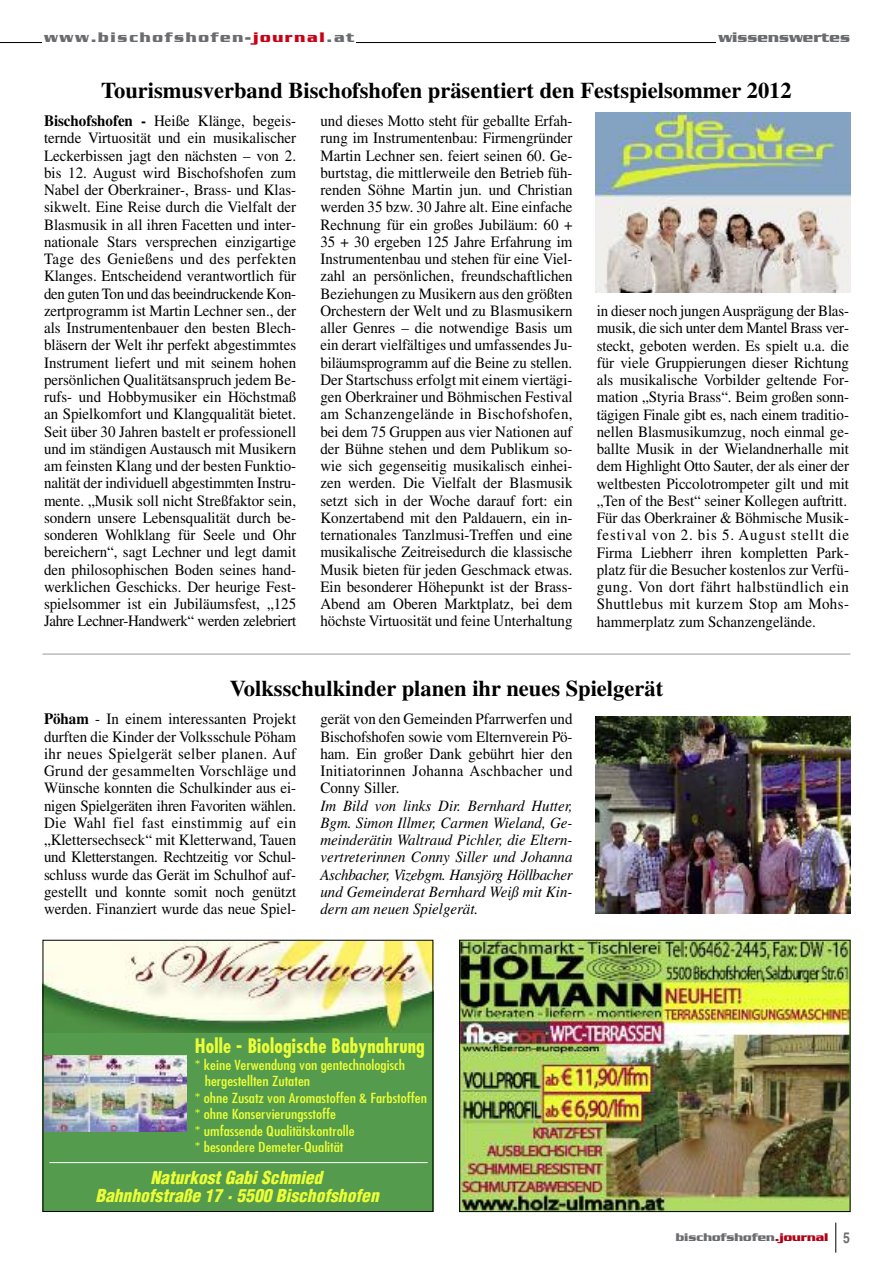
<style>
.page{position:relative;width:893px;height:1263px;background:#fff}
.page>*{position:absolute;margin:0;border:0;box-sizing:border-box;transform-origin:0 0}
.t1{font:700 22.5px "Times";color:#000}
.t2{font:700 condensed 19.5px "Futura";letter-spacing:.01em;color:#ebff38}
.t3{font:italic 900 condensed 17.4px/17.4px "Helvetica";color:#ebff38;text-align:center}
.t4{font:15.75px/17.2px "Times";color:#000;text-align:justify;scale:.95 1}
.t5{font:italic 15.75px/17.2px "Times";color:#000;text-align:justify;scale:.95 1}
.t6{font:700 15px "Serpentine";letter-spacing:.115em;color:#6b6c6f}
.t7{font:700 15px "Serpentine";color:#6b6c6f}
.t8{font:condensed 13.5px "Futura";color:#ebff38;scale:1.2 1}
.t9{font:700 12px "Serpentine";color:#6b6c6f}
.s1{color:#ca0016}
.s2{font-weight:700}
.s3{color:#b10016}
.s4{font-family:"Helvetica";font-stretch:condensed;font-size:15px}
</style>
<div class="page">
<hr style="left:0;top:42px;width:850px;height:1px;background:#000">
<hr style="left:835px;top:1222px;width:1px;height:31px;background:#000">
<div style="left:716px;top:30px;width:136px;height:29px;background:#fff"></div>
<div style="left:43px;top:30px;width:313px;height:29px;background:#fff"></div>
<hr style="left:43px;top:654px;width:807px;height:1px;background:#999">
<img style="left:595px;top:717px;width:255px;height:197px">
<img style="left:45px;top:942px;width:386px;height:91px">
<div style="left:43px;top:1033px;width:391px;height:179px;background:#549b4d"></div>
<div style="left:43px;top:940px;width:390px;height:272px;border:1px solid #000"></div>
<hr style="left:49px;top:1162px;width:379px;height:1px;background:#fff">
<img style="left:44px;top:1055px;width:142px;height:77px">
<img style="left:461px;top:942px;width:387px;height:268px">
<div style="left:459px;top:940px;width:391px;height:272px;border:1px solid #000"></div>
<img style="left:595px;top:113px;width:255px;height:179px">
<p class="t6" style="left:44px;top:28px;width:312px">www.bischofshofen-<span class="s1">journal</span>.at</p>
<p class="t7" style="left:718px;top:28px;width:133px">wissenswertes</p>
<h1 class="t1" style="left:101px;top:82px;width:692px">Tourismusverband Bischofshofen präsentiert den Festspielsommer 2012</h1>
<p class="t4" style="left:44px;top:114px;width:267px"><span class="s2">Bischofshofen -</span> Heiße Klänge, begeis&shy;ternde Virtuosität und ein musikalischer Leckerbissen jagt den nächsten – von 2. bis 12. August wird Bischofshofen zum Nabel der Oberkrainer-, Brass- und Klas&shy;sikwelt. Eine Reise durch die Vielfalt der Blasmusik in all ihren Facetten und inter&shy;nationale Stars versprechen einzigartige Tage des Genießens und des perfekten Klanges. Entscheidend verantwortlich für den guten Ton und das beeindruckende Kon&shy;zertprogramm ist Martin Lechner sen., der als Instrumentenbauer den besten Blech&shy;bläsern der Welt ihr perfekt abgestimmtes Instrument liefert und mit seinem hohen persönlichen Qualitätsanspruch jedem Be&shy;rufs- und Hobbymusiker ein Höchstmaß an Spielkomfort und Klangqualität bietet.<br>Seit über 30 Jahren bastelt er professionell und im ständigen Austausch mit Musikern am feinsten Klang und der besten Funktio&shy;nalität der individuell abgestimmten Instru&shy;mente. „Musik soll nicht Streßfaktor sein, sondern unsere Lebensqualität durch be&shy;sonderen Wohlklang für Seele und Ohr bereichern“, sagt Lechner und legt damit den philosophischen Boden seines hand&shy;werklichen Geschicks. Der heurige Fest&shy;spielsommer ist ein Jubiläumsfest, „125<br>Jahre Lechner-Handwerk“ werden zelebriert</p>
<p class="t4" style="left:320px;top:114px;width:267px">und dieses Motto steht für geballte Erfah&shy;rung im Instrumentenbau: Firmengründer Martin Lechner sen. feiert seinen 60. Ge&shy;burtstag, die mittlerweile den Betrieb füh&shy;renden Söhne Martin jun. und Christian werden 35 bzw. 30 Jahre alt. Eine einfache Rechnung für ein großes Jubiläum: 60 + 35 + 30 ergeben 125 Jahre Erfahrung im Instrumentenbau und stehen für eine Viel&shy;zahl an persönlichen, freundschaftlichen Beziehungen zu Musikern aus den größten Orchestern der Welt und zu Blasmusikern aller Genres – die notwendige Basis um ein derart vielfältiges und umfassendes Ju&shy;biläumsprogramm auf die Beine zu stellen.<br>Der Startschuss erfolgt mit einem viertägi&shy;gen Oberkrainer und Böhmischen Festival am Schanzengelände in Bischofshofen, bei dem 75 Gruppen aus vier Nationen auf der Bühne stehen und dem Publikum so&shy;wie sich gegenseitig musikalisch einhei&shy;zen werden. Die Vielfalt der Blasmusik setzt sich in der Woche darauf fort: ein Konzertabend mit den Paldauern, ein in&shy;ternationales Tanzlmusi-Treffen und eine musikalische Zeitreisedurch die klassische Musik bieten für jeden Geschmack etwas.<br>Ein besonderer Höhepunkt ist der Brass-Abend am Oberen Marktplatz, bei dem höchste Virtuosität und feine Unterhaltung</p>
<p class="t4" style="left:597px;top:304px;width:267px">in dieser noch jungenAusprägung der Blas&shy;musik, die sich unter dem Mantel Brass ver&shy;steckt, geboten werden. Es spielt u.a. die für viele Gruppierungen dieser Richtung als musikalische Vorbilder geltende For&shy;mation „Styria Brass“. Beim großen sonn&shy;tägigen Finale gibt es, nach einem traditio&shy;nellen Blasmusikumzug, noch einmal ge&shy;ballte Musik in der Wielandnerhalle mit dem Highlight Otto Sauter, der als einer der weltbesten Piccolotrompeter gilt und mit „Ten of the Best“ seiner Kollegen auftritt.<br>Für das Oberkrainer &amp; Böhmische Musik&shy;festival von 2. bis 5. August stellt die Firma Liebherr ihren kompletten Park&shy;platz für die Besucher kostenlos zur Verfü&shy;gung. Von dort fährt halbstündlich ein Shuttlebus mit kurzem Stop am Mohs&shy;hammerplatz zum Schanzengelände.</p>
<h1 class="t1" style="left:230px;top:681px;width:435px">Volksschulkinder planen ihr neues Spielgerät</h1>
<p class="t4" style="left:44px;top:712px;width:267px"><span class="s2">Pöham</span> - In einem interessanten Projekt durften die Kinder der Volksschule Pöham ihr neues Spielgerät selber planen. Auf Grund der gesammelten Vorschläge und Wünsche konnten die Schulkinder aus ei&shy;nigen Spielgeräten ihren Favoriten wählen.<br>Die Wahl fiel fast einstimmig auf ein „Klettersechseck“ mit Kletterwand, Tauen und Kletterstangen. Rechtzeitig vor Schul&shy;schluss wurde das Gerät im Schulhof auf&shy;gestellt und konnte somit noch genützt werden. Finanziert wurde das neue Spiel-</p>
<p class="t4" style="left:320px;top:712px;width:267px">gerät von den Gemeinden Pfarrwerfen und Bischofshofen sowie vom Elternverein Pö&shy;ham. Ein großer Dank gebührt hier den Initiatorinnen Johanna Aschbacher und Conny Siller.</p>
<p class="t5" style="left:320px;top:798px;width:267px">Im Bild von links Dir. Bernhard Hutter, Bgm. Simon Illmer, Carmen Wieland, Ge&shy;meinderätin Waltraud Pichler, die Eltern&shy;vertreterinnen Conny Siller und Johanna Aschbacher, Vizebgm. Hansjörg Höllbacher und Gemeinderat Bernhard Weiß mit Kin&shy;dern am neuen Spielgerät.</p>
<p class="t2" style="left:195px;top:1038px;width:231px">Holle - Biologische Babynahrung</p>
<p class="t8" style="left:195px;top:1059px;width:177px">* keine Verwendung von gentechnologisch</p>
<p class="t8" style="left:205px;top:1075px;width:89px">hergestellten Zutaten</p>
<p class="t8" style="left:195px;top:1092px;width:195px">* ohne Zusatz von Aromastoffen &amp; Farbstoffen</p>
<p class="t8" style="left:195px;top:1108px;width:119px">* ohne Konservierungsstoffe</p>
<p class="t8" style="left:195px;top:1125px;width:135px">* umfassende Qualitätskontrolle</p>
<p class="t8" style="left:195px;top:1141px;width:125px">* besondere Demeter-Qualität</p>
<p class="t3" style="left:95px;top:1169px;width:285px">Naturkost Gabi Schmied<br>Bahnhofstraße 17 · 5500 Bischofshofen</p>
<p class="t9" style="left:676px;top:1230px;width:176px">bischofshofen<span class="s3">.journal</span> <span class="s4">5</span></p>
</div>
